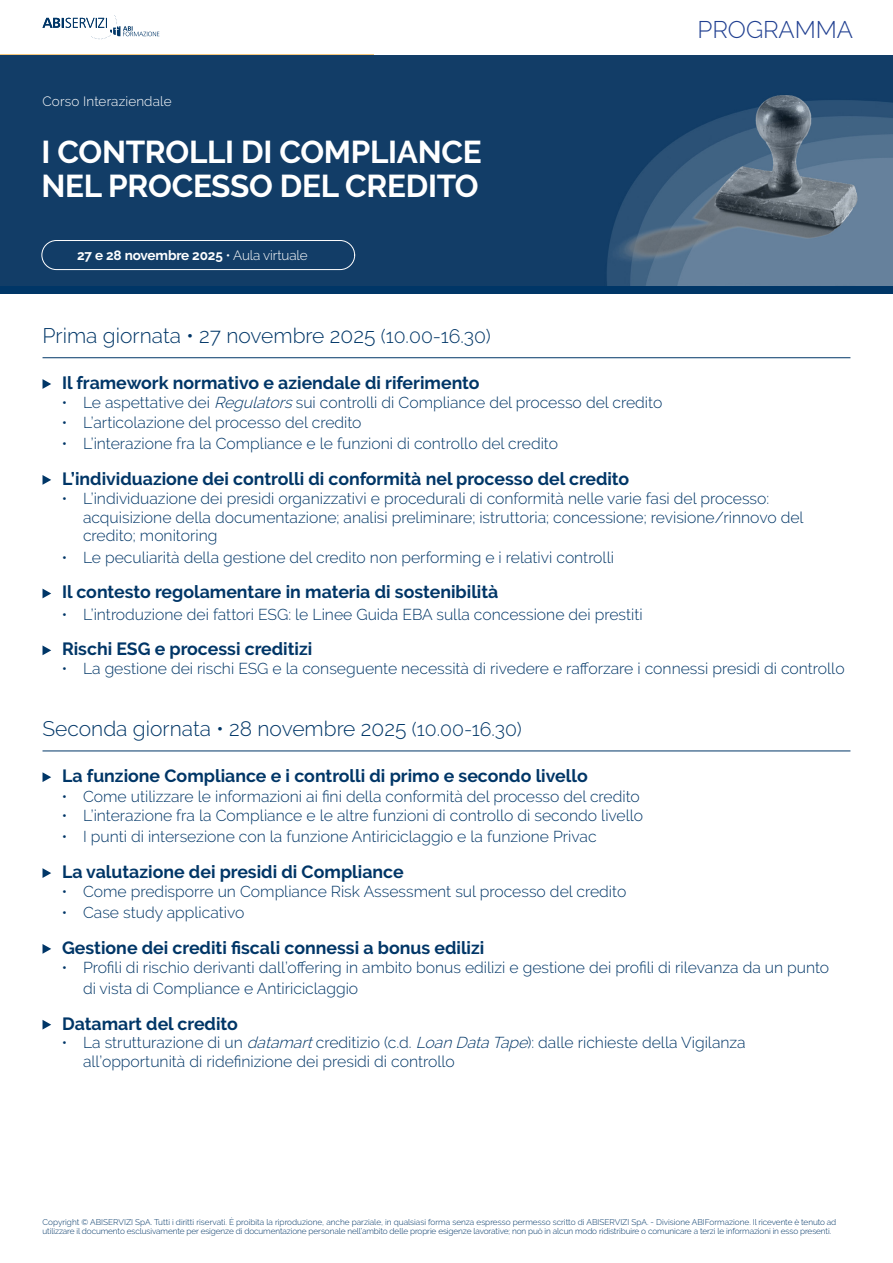
<style>
.page{position:relative;width:893px;height:1263px;background:#fff}
.page>*{position:absolute;margin:0;border:0;box-sizing:border-box;transform-origin:0 0}
.t1{font:700 31.5px "Raleway";letter-spacing:-.01em;color:#fff}
.t2{font:300 24px "Raleway";color:#214091}
.t3{font:300 21px "Raleway";color:#003667}
.t4{font:700 17.7px "Raleway";color:#003667}
.t5{font:300 15.75px/18.9px "Raleway";color:#003667}
.t6{font:700 13.5px "Raleway";letter-spacing:-.01em;color:#fff}
.t7{font:300 13.5px "Raleway";letter-spacing:.01em;color:#fff}
.t8{font:300 8.25px/9px "Raleway";letter-spacing:-.01em;color:#003667}
.s1{font-weight:300}
.s2{font-size:19.5px}
.s3{font-style:italic}
</style>
<div class="page">
<svg style="left:43px;top:15px;width:116px;height:24px"></svg>
<div style="left:0;top:285px;width:893px;height:8px;background:#003667"></div>
<img style="left:0;top:55px;width:893px;height:230px">
<svg style="left:43px;top:379px;width:8px;height:10px"></svg>
<svg style="left:43px;top:475px;width:8px;height:10px"></svg>
<svg style="left:43px;top:589px;width:8px;height:9px"></svg>
<svg style="left:43px;top:645px;width:8px;height:10px"></svg>
<svg style="left:43px;top:772px;width:8px;height:10px"></svg>
<svg style="left:43px;top:868px;width:8px;height:10px"></svg>
<svg style="left:43px;top:944px;width:8px;height:10px"></svg>
<svg style="left:43px;top:1020px;width:8px;height:9px"></svg>
<hr style="left:43px;top:357px;width:807px;height:1px;background:#003667">
<hr style="left:43px;top:750px;width:807px;height:1px;background:#003667">
<div style="left:41px;top:240px;width:314px;height:30px;border:1px solid #fff;border-radius:15px"></div>
<p class="t7" style="left:43px;top:93px;width:131px">Corso Interaziendale</p>
<p class="t1" style="left:41px;top:133px;width:442px">I CONTROLLI DI COMPLIANCE</p>
<p class="t1" style="left:41px;top:168px;width:439px">NEL PROCESSO DEL CREDITO</p>
<p class="t6" style="left:77px;top:248px;width:232px">27 e 28 novembre 2025 <span class="s1">• Aula virtuale</span></p>
<p class="t3" style="left:43px;top:323px;width:450px">Prima giornata • 27 novembre 2025 <span class="s2">(10.00-16.30)</span></p>
<h2 class="t2" style="left:697px;top:16px;width:157px">PROGRAMMA</h2>
<p class="t4" style="left:62px;top:373px;width:419px">Il framework normativo e aziendale di riferimento</p>
<p class="t5" style="left:62px;top:393px;width:602px">• Le aspettative dei <span class="s3">Regulators</span>sui controlli di Compliance del processo del credito</p>
<p class="t5" style="left:62px;top:413px;width:301px">• L’articolazione del processo del credito</p>
<p class="t5" style="left:62px;top:434px;width:498px">• L’interazione fra la Compliance e le funzioni di controllo del credito</p>
<p class="t4" style="left:62px;top:468px;width:569px">L’individuazione dei controlli di conformità nel processo del credito</p>
<p class="t5" style="left:83px;top:489px;width:722px;text-indent:-21px">• L’individuazione dei presidi organizzativi e procedurali di conformità nelle varie fasi del processo: acquisizione della documentazione; analisi preliminare; istruttoria; concessione; revisione/rinnovo del credito; monitoring</p>
<p class="t5" style="left:62px;top:548px;width:554px">• Le peculiarità della gestione del credito non performing e i relativi controlli</p>
<p class="t4" style="left:62px;top:582px;width:438px">Il contesto regolamentare in materia di sostenibilità</p>
<p class="t5" style="left:62px;top:604px;width:582px">• L’introduzione dei fattori ESG: le Linee Guida EBA sulla concessione dei prestiti</p>
<p class="t4" style="left:62px;top:639px;width:252px">Rischi ESG e processi creditizi</p>
<p class="t5" style="left:62px;top:659px;width:784px">• La gestione dei rischi ESG e la conseguente necessità di rivedere e rafforzare i connessi presidi di controllo</p>
<p class="t3" style="left:43px;top:716px;width:481px">Seconda giornata • 28 novembre 2025 <span class="s2">(10.00-16.30)</span></p>
<p class="t4" style="left:62px;top:766px;width:527px">La funzione Compliance e i controlli di primo e secondo livello</p>
<p class="t5" style="left:62px;top:786px;width:580px">• Come utilizzare le informazioni ai fini della conformità del processo del credito</p>
<p class="t5" style="left:62px;top:806px;width:583px">• L’interazione fra la Compliance e le altre funzioni di controllo di secondo livello</p>
<p class="t5" style="left:62px;top:827px;width:536px">• I punti di intersezione con la funzione Antiriciclaggio e la funzione Privac</p>
<p class="t4" style="left:62px;top:862px;width:343px">La valutazione dei presidi di Compliance</p>
<p class="t5" style="left:62px;top:882px;width:566px">• Come predisporre un Compliance Risk Assessment sul processo del credito</p>
<p class="t5" style="left:62px;top:903px;width:184px">• Case study applicativo</p>
<p class="t4" style="left:62px;top:937px;width:424px">Gestione dei crediti fiscali connessi a bonus edilizi</p>
<p class="t5" style="left:83px;top:956px;width:748px;line-height:21.3px;text-indent:-21px">• Profili di rischio derivanti dall’offering in ambito bonus edilizi e gestione dei profili di rilevanza da un punto di vista di Compliance e Antiriciclaggio</p>
<p class="t4" style="left:62px;top:1013px;width:177px">Datamart del credito</p>
<p class="t5" style="left:83px;top:1033px;width:664px;text-indent:-21px">• La strutturazione di un <span class="s3">datamart</span>creditizio (c.d. <span class="s3">LoanDataTape</span>): dalle richieste della Vigilanza all’opportunità di ridefinizione dei presidi di controllo</p>
<p class="t8" style="left:43px;top:1217px;width:795px">Copyright © ABISERVIZI SpA. Tutti i diritti riservati. È proibita la riproduzione, anche parziale, in qualsiasi forma senza espresso permesso scritto di ABISERVIZI SpA. - Divisione ABIFormazione. Il ricevente è tenuto ad utilizzare il documento esclusivamente per esigenze di documentazione personale nell’ambito delle proprie esigenze lavorative; non può in alcun modo ridistribuire o comunicare a terzi le informazioni in esso presenti.</p>
</div>
